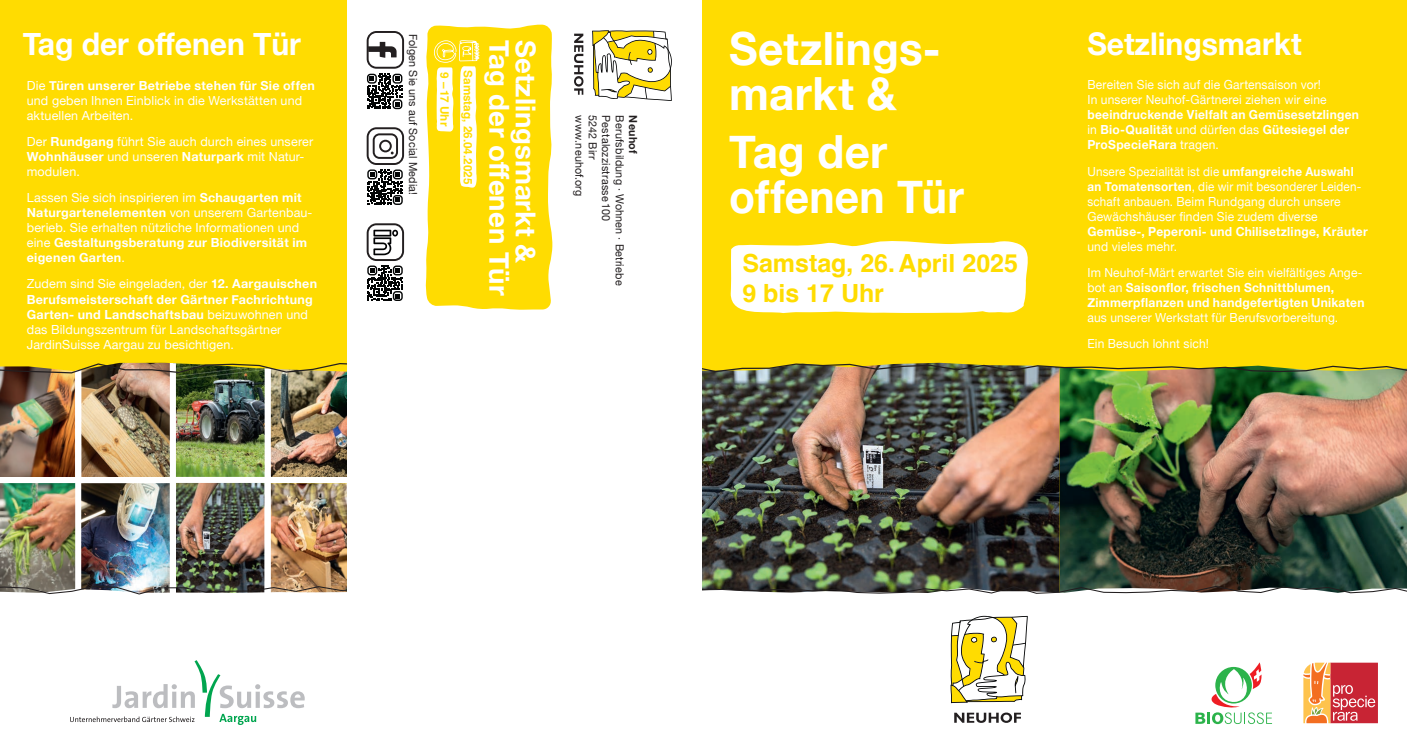
<style>
.page{position:relative;width:1407px;height:745px;background:#fff}
.page>*{position:absolute;margin:0;border:0;box-sizing:border-box;transform-origin:0 0}
.t1{font:700 45.62px/45.4px "Helvetica Neue";letter-spacing:.005em;color:#fff;scale:.96 1}
.t2{font:700 31.25px "Helvetica Neue";color:#fff;scale:.96 1}
.t3{font:700 27.5px "Helvetica Neue";color:#fff}
.t4{font:700 25px/30px "Helvetica";color:#ffdc01}
.t5{font:12.5px/15px "Helvetica Neue";letter-spacing:.015em;color:#fff}
.t6{font:700 12.5px/15px "Helvetica Neue";letter-spacing:.02em;color:#fff;scale:.96 1}
.t7{font:12.5px/26.2px "Helvetica Neue";letter-spacing:.015em;color:#fff;scale:.96 1}
.t8{font:12.5px/15px "Helvetica Neue";letter-spacing:.015em;color:#fff;scale:.93 1}
.t9{font:700 11.75px "Helvetica";color:#ffdc01}
.t10{font:11.12px/13.4px "Helvetica Neue";letter-spacing:.02em;color:#231f20;scale:.96 1}
.t11{font:700 11.12px "Helvetica Neue";letter-spacing:.025em;color:#231f20;scale:.96 1}
.s1{font-weight:700}
.s2{font-weight:400}
</style>
<div class="page">
<div style="left:0;top:0;width:1407px;height:744px;background:#ffdc01"></div>
<div style="left:0;top:603px;width:1407px;height:141px;background:#fff"></div>
<img style="left:0;top:363px;width:1407px;height:240px">
<svg style="left:950px;top:615px;width:78px;height:87px"></svg>
<svg style="left:954px;top:712px;width:67px;height:10px"></svg>
<svg style="left:1302px;top:661px;width:77px;height:62px;background:#df715e"></svg>
<svg style="left:1195px;top:662px;width:77px;height:61px;background:#dbe7d6"></svg>
<svg style="left:70px;top:659px;width:235px;height:65px;background:#eef3f1"></svg>
<svg style="left:731px;top:241px;width:297px;height:72px;background:#fffcef"></svg>
<div style="left:347px;top:0;width:355px;height:744px;background:#fff"></div>
<svg style="left:426px;top:24px;width:126px;height:285px;background:#ffe021"></svg>
<svg style="left:592px;top:30px;width:80px;height:71px"></svg>
<svg style="left:574px;top:34px;width:9px;height:61px"></svg>
<svg style="left:367px;top:31px;width:37px;height:78px"></svg>
<svg style="left:367px;top:127px;width:37px;height:78px"></svg>
<svg style="left:367px;top:223px;width:37px;height:78px"></svg>
<h2 class="t2" style="left:23px;top:19px;width:291px">Tag der offenen Tür</h2>
<p class="t5" style="left:27px;top:78px;width:290px">Die <span class="s1">Türen unserer Betriebe stehen für Sie offen </span>und geben Ihnen Einblick in die Werkstätten und aktuellen Arbeiten.</p>
<p class="t5" style="left:27px;top:134px;width:288px">Der <span class="s1">Rundgang</span> führt Sie auch durch eines unserer<br><span class="s1">Wohnhäuser</span> und unseren <span class="s1">Naturpark</span> mit Natur&shy;modulen.</p>
<p class="t5" style="left:27px;top:191px;width:287px">Lassen Sie sich inspirieren im <span class="s1">Schaugarten mit Naturgartenelementen</span> von unserem Gartenbau&shy;berieb. Sie erhalten nützliche Informationen und eine <span class="s1">Gestaltungsberatung zur Biodiversität im eigenen Garten</span>.</p>
<p class="t5" style="left:27px;top:277px;width:292px">Zudem sind Sie eingeladen, der <span class="s1">12. Aargauischen Berufsmeisterschaft der Gärtner Fachrichtung Garten- und Landschaftsbau</span> beizuwohnen und das Bildungszentrum für Landschaftsgärtner JardinSuisse Aargau zu besichtigen.</p>
<p class="t10" style="left:419px;top:34px;width:169px;rotate:90deg">Folgen Sie uns auf Social Media!</p>
<p class="t9" style="left:452px;top:72px;width:55px;rotate:90deg">9 – 17 Uhr</p>
<p class="t9" style="left:475px;top:70px;width:115px;rotate:90deg">Samstag, 26.04.2025</p>
<h3 class="t3" style="left:521px;top:40px;width:257px;rotate:90deg">Tag der offenen Tür</h3>
<h3 class="t3" style="left:547px;top:40px;width:225px;rotate:90deg">Setzlingsmarkt &amp;</h3>
<p class="t10" style="left:599px;top:115px;width:86px;rotate:90deg">5242 Birr www.neuhof.org</p>
<p class="t10" style="left:612px;top:115px;width:111px;rotate:90deg">Pestalozzistrasse100</p>
<p class="t10" style="left:626px;top:115px;width:178px;rotate:90deg">Berufsbildung · Wohnen · Betriebe</p>
<p class="t11" style="left:642px;top:115px;width:41px;rotate:90deg">Neuhof</p>
<h1 class="t1" style="left:729px;top:27px;width:222px">Setzlings&shy;markt &amp;</h1>
<h2 class="t2" style="left:1087px;top:19px;width:225px">Setzlingsmarkt</h2>
<p class="t7" style="left:1087px;top:78px;width:251px;line-height:15px">Bereiten Sie sich auf die Gartensaison vor!<br>In unserer Neuhof-Gärtnerei ziehen wir eine</p>
<p class="t6" style="left:1087px;top:107px;width:284px">beeindruckende Vielfalt an Gemüsesetzlingen <span class="s2">in</span> Bio-Qualität <span class="s2">und dürfen das</span> Gütesiegel der<br>ProSpecieRara <span class="s2">tragen.</span></p>
<p class="t8" style="left:1087px;top:164px;width:296px">Unsere Spezialität ist die <span class="s1">umfangreiche Auswahl an Tomatensorten</span>, die wir mit besonderer Leiden&shy;schaft anbauen. Beim Rundgang durch unsere Gewächshäuser finden Sie zudem diverse</p>
<p class="t6" style="left:1087px;top:224px;width:293px">Gemüse-, Peperoni- und Chilisetzlinge, Kräuter</p>
<p class="t7" style="left:1087px;top:233px;width:288px">und vieles mehr.<br>Im Neuhof-Märt erwartet Sie ein vielfältiges Ange-</p>
<p class="t6" style="left:1087px;top:280px;width:290px"><span class="s2">bot an</span> Saisonflor, frischen Schnittblumen,<br>Zimmerpflanzen und handgefertigten Unikaten</p>
<p class="t7" style="left:1087px;top:305px;width:263px">aus unserer Werkstatt für Berufsvorbereitung.<br>Ein Besuch lohnt sich!</p>
<h1 class="t1" style="left:729px;top:130px;width:246px">Tag der offenen Tür</h1>
<h3 class="t4" style="left:742px;top:251px;width:277px">Samstag, 26.April 2025<br>9 bis 17 Uhr</h3>
</div>
